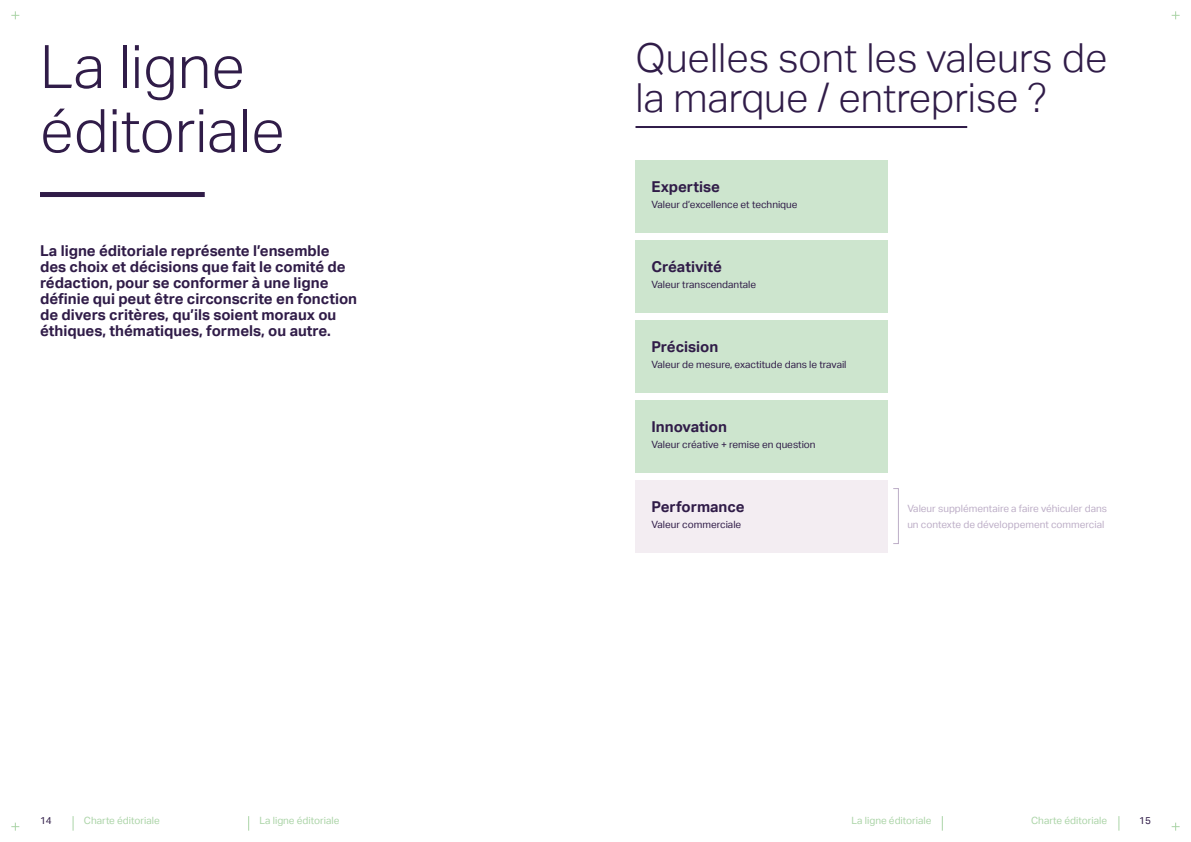
<style>
.page{position:relative;width:1191px;height:842px;background:#fff}
.page>*{position:absolute;margin:0;border:0;box-sizing:border-box;transform-origin:0 0}
.t1{font:300 60px/64px "Aktiv Grotesk";color:#301c48}
.t2{font:300 40px/40px "Aktiv Grotesk";color:#301c48}
.t3{font:700 15px/16px "Aktiv Grotesk";color:#301c48}
.t4{font:10px "Aktiv Grotesk";color:#301c48}
.t5{font:10px/16px "Aktiv Grotesk";color:#bdaec7}
.t6{font:10px "Aktiv Grotesk";color:#abd4a7}
</style>
<div class="page">
<svg style="left:73px;top:816px;width:1px;height:15px"></svg>
<svg style="left:941px;top:816px;width:1px;height:15px"></svg>
<svg style="left:248px;top:816px;width:1px;height:15px"></svg>
<svg style="left:1118px;top:816px;width:1px;height:15px"></svg>
<svg style="left:11px;top:11px;width:8px;height:8px"></svg>
<svg style="left:1171px;top:11px;width:8px;height:8px"></svg>
<svg style="left:11px;top:823px;width:8px;height:8px"></svg>
<svg style="left:1171px;top:823px;width:8px;height:8px"></svg>
<div style="left:40px;top:192px;width:165px;height:5px;background:#301c48"></div>
<hr style="left:635px;top:126px;width:332px;height:2px;background:#301c48">
<div style="left:635px;top:160px;width:252px;height:72px;background:#cde5ce"></div>
<div style="left:635px;top:240px;width:252px;height:72px;background:#cde5ce"></div>
<div style="left:635px;top:480px;width:252px;height:72px;background:#f3edf2"></div>
<div style="left:635px;top:320px;width:252px;height:72px;background:#cde5ce"></div>
<div style="left:635px;top:400px;width:252px;height:72px;background:#cde5ce"></div>
<div style="left:892px;top:488px;width:7px;height:56px;border:1px solid #bdaec7"></div>
<h1 class="t1" style="left:40px;top:35px;width:246px">La ligne éditoriale</h1>
<p class="t3" style="left:40px;top:243px;width:319px">La ligne éditoriale représente l’ensemble des choix et décisions que fait le comité de rédaction, pour se conformer à une ligne définie qui peut être circonscrite en fonction de divers critères, qu’ils soient moraux ou éthiques, thématiques, formels, ou autre.</p>
<h2 class="t2" style="left:635px;top:38px;width:473px">Quelles sont les valeurs de la marque / entreprise ?</h2>
<p class="t3" style="left:651px;top:179px;width:70px">Expertise</p>
<p class="t4" style="left:651px;top:199px;width:148px">Valeur d’excellence et technique</p>
<p class="t3" style="left:651px;top:259px;width:72px">Créativité</p>
<p class="t4" style="left:651px;top:279px;width:106px">Valeur transcendantale</p>
<p class="t3" style="left:651px;top:339px;width:68px">Précision</p>
<p class="t4" style="left:651px;top:359px;width:196px">Valeur de mesure, exactitude dans le travail</p>
<p class="t3" style="left:651px;top:419px;width:77px">Innovation</p>
<p class="t4" style="left:651px;top:439px;width:166px">Valeur créative + remise en question</p>
<p class="t3" style="left:651px;top:499px;width:94px">Performance</p>
<p class="t4" style="left:651px;top:519px;width:91px">Valeur commerciale</p>
<p class="t5" style="left:907px;top:501px;width:201px">Valeur supplémentaire a faire véhiculer dans un contexte de développement commercial</p>
<p class="t4" style="left:40px;top:815px;width:13px">14</p>
<p class="t6" style="left:84px;top:815px;width:77px">Charte éditoriale</p>
<p class="t6" style="left:259px;top:815px;width:81px">La ligne éditoriale</p>
<p class="t6" style="left:851px;top:815px;width:81px">La ligne éditoriale</p>
<p class="t6" style="left:1031px;top:815px;width:77px">Charte éditoriale</p>
<p class="t4" style="left:1139px;top:815px;width:13px">15</p>
</div>
